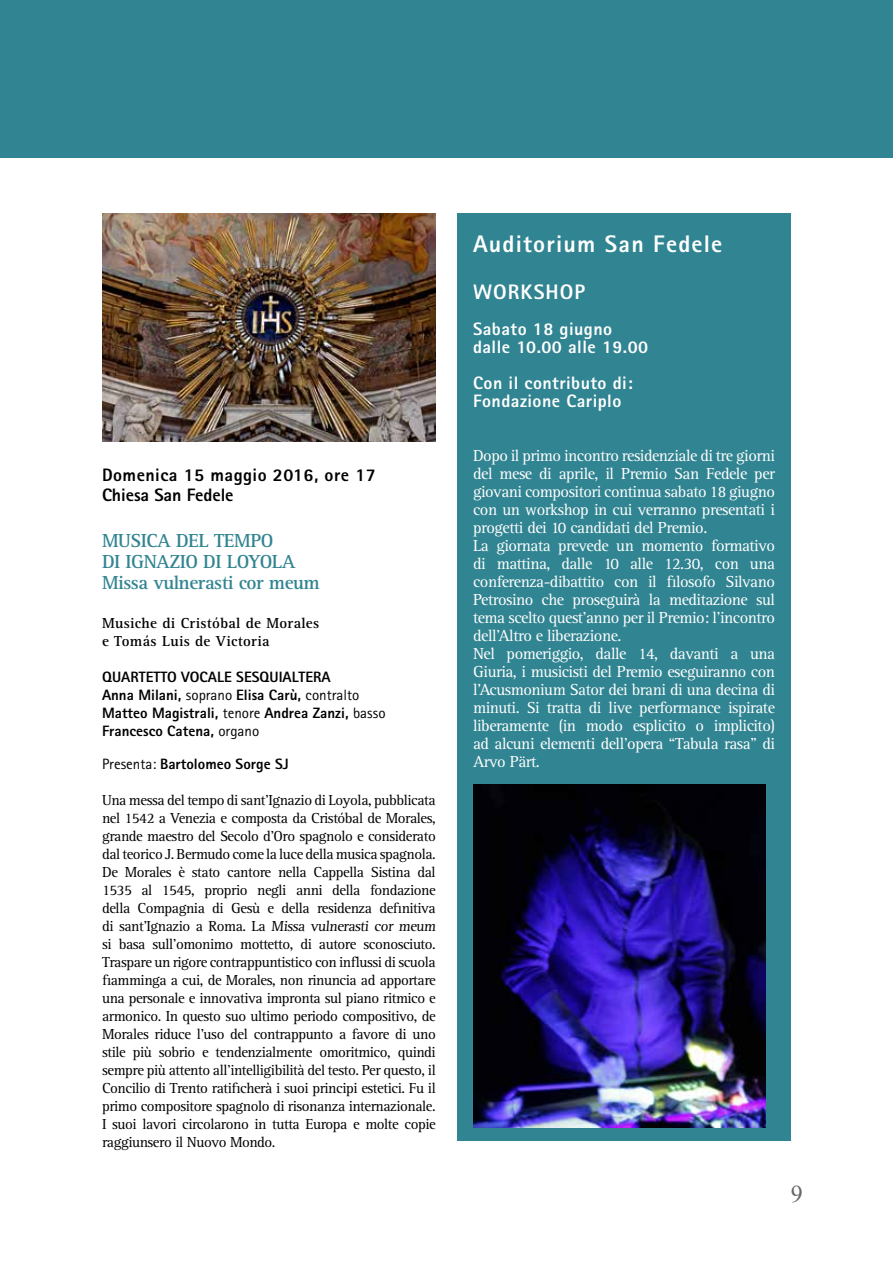
<style>
.page{position:relative;width:893px;height:1263px;background:#fff}
.page>*{position:absolute;margin:0;border:0;box-sizing:border-box;transform-origin:0 0}
.t1{font:800 24px "Agfa Rotis Sans Serif";letter-spacing:.05em;color:#fff}
.t2{font:24px "Times New Roman";color:#656669}
.t3{font:800 21px "Agfa Rotis Sans Serif";color:#fff}
.t4{font:700 19.5px/21px "Rotis Serif";letter-spacing:-.025em;color:#318491}
.t5{font:800 18px/18px "Agfa Rotis Sans Serif";letter-spacing:.025em;color:#fff}
.t6{font:800 18px/19.5px "Agfa Rotis Sans Serif";letter-spacing:.025em;color:#000}
.t7{font:16.5px/18px "Rotis Serif";letter-spacing:-.03em;color:#fff}
.t8{font:15px/18px "Rotis Serif";letter-spacing:-.03em;color:#000;text-align:justify}
.t9{font:800 15px/18px "Agfa Rotis Sans Serif";color:#000}
.t10{font:700 15px/18px "Rotis Serif";letter-spacing:.02em;color:#000}
.s1{font-weight:400}
</style>
<div class="page">
<div style="left:0;top:0;width:893px;height:157px;background:#318491"></div>
<img style="left:102px;top:214px;width:334px;height:228px">
<div style="left:457px;top:214px;width:334px;height:927px;background:#318491"></div>
<img style="left:473px;top:784px;width:292px;height:344px">
<p class="t6" style="left:102px;top:465px;width:275px">Domenica 15 maggio 2016, ore 17<br>Chiesa San Fedele</p>
<h3 class="t4" style="left:102px;top:531px;width:219px">MUSICA DEL TEMPO<br>DI IGNAZIO DI LOYOLA<br>Missa vulnerasti cor meum</h3>
<p class="t10" style="left:102px;top:614px;width:219px">Musiche di Cristóbal de Morales e Tomás Luis de Victoria</p>
<p class="t9" style="left:102px;top:668px;width:285px">Quartetto Vocale Sesquialtera<br>Anna Milani, <span class="s1">soprano</span> Elisa Carù, <span class="s1">contralto </span>Matteo Magistrali, <span class="s1">tenore</span> Andrea Zanzi, <span class="s1">basso </span>Francesco Catena, <span class="s1">organo</span></p>
<p class="t9" style="left:102px;top:755px;width:188px"><span class="s1">Presenta:</span> Bartolomeo Sorge SJ</p>
<p class="t8" style="left:102px;top:792px;width:337px">Una messa del tempo di sant’Ignazio di Loyola, pubblicata nel 1542 a Venezia e composta da Cristóbal de Morales, grande maestro del Secolo d’Oro spagnolo e considerato dal teorico J. Bermudo come la luce della musica spagnola.<br>De Morales è stato cantore nella Cappella Sistina dal 1535 al 1545, proprio negli anni della fondazione della Compagnia di Gesù e della residenza definitiva di sant’Ignazio a Roma. La Missa vulnerasti cor meum si basa sull’omonimo mottetto, di autore sconosciuto.<br>Traspare un rigore contrappuntistico con influssi di scuola fiamminga a cui, de Morales, non rinuncia ad apportare una personale e innovativa impronta sul piano ritmico e armonico. In questo suo ultimo periodo compositivo, de Morales riduce l’uso del contrappunto a favore di uno stile più sobrio e tendenzialmente omoritmico, quindi sempre più attento all’intelligibilità del testo. Per questo, il Concilio di Trento ratificherà i suoi principi estetici. Fu il primo compositore spagnolo di risonanza internazionale.<br>I suoi lavori circolarono in tutta Europa e molte copie raggiunsero il Nuovo Mondo.</p>
<h1 class="t1" style="left:473px;top:229px;width:251px">Auditorium San Fedele</h1>
<h2 class="t3" style="left:473px;top:278px;width:113px">WORKSHOP</h2>
<p class="t5" style="left:473px;top:319px;width:177px">Sabato 18 giugno dalle 10.00 alle 19.00</p>
<p class="t5" style="left:473px;top:373px;width:161px">Con il contributo di:<br>Fondazione Cariplo</p>
<p class="t7" style="left:473px;top:446px;width:303px">Dopo il primo incontro residenziale di tre giorni del mese di aprile, il Premio San Fedele per giovani compositori continua sabato 18 giugno con un workshop in cui verranno presentati i progetti dei 10 candidati del Premio.<br>La giornata prevede un momento formativo di mattina, dalle 10 alle 12.30, con una conferenza-dibattito con il filosofo Silvano Petrosino che proseguirà la meditazione sul tema scelto quest’anno per il Premio: l’incontro dell’Altro e liberazione.<br>Nel pomeriggio, dalle 14, davanti a una Giuria, i musicisti del Premio eseguiranno con l’Acusmonium Sator dei brani di una decina di minuti. Si tratta di live performance ispirate liberamente (in modo esplicito o implicito) ad alcuni elementi dell’opera “Tabula rasa” di Arvo Pärt.</p>
<h1 class="t2" style="left:791px;top:1177px;width:13px">9</h1>
</div>
